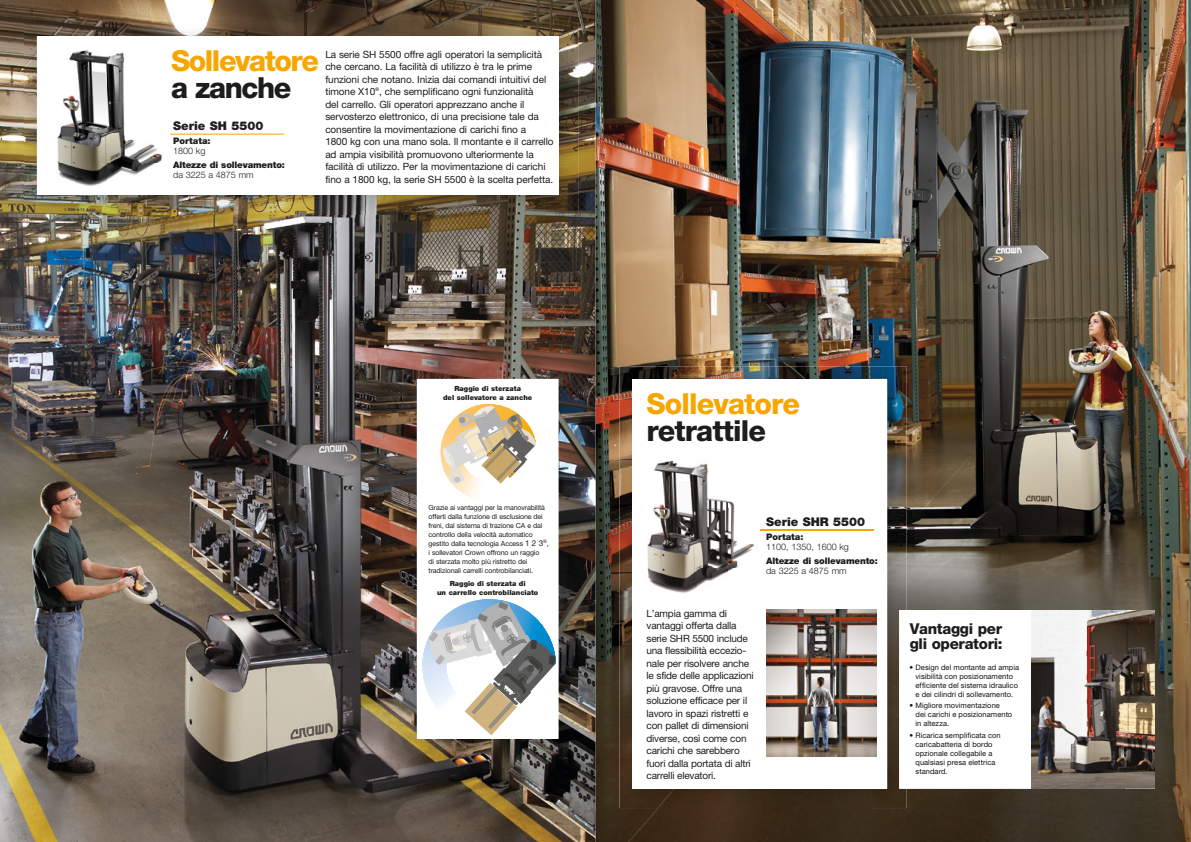
<style>
.page{position:relative;width:1191px;height:842px;background:#fff}
.page>*{position:absolute;margin:0;border:0;box-sizing:border-box;transform-origin:0 0}
.t1{font:800 29px "Helvetica Neue LT Std";letter-spacing:-.04em;color:#f7a600}
.t2{font:800 29px "Helvetica Neue LT Std";letter-spacing:-.03em;color:#1d1d1b}
.t3{font:800 15px/15px "Helvetica Neue LT Std";letter-spacing:-.02em;color:#1d1d1b}
.t4{font:900 12px "Helvetica Neue LT Std";color:#1d1d1b}
.t5{font:10px/12.5px "Helvetica Neue LT Std";letter-spacing:-.01em;color:#1d1d1b}
.t6{font:900 9px "Helvetica Neue LT Std";letter-spacing:-.015em;color:#1d1d1b}
.t7{font:300 9px "Helvetica Neue LT Std";color:#1d1d1b}
.t8{font:7.5px/9px "Helvetica Neue LT Std";letter-spacing:.005em;color:#12110d}
.t9{font:7px/9px "Helvetica Neue LT Std";letter-spacing:-.015em;color:#1d1d1b}
.t10{font:900 7px/9px "Helvetica Neue LT Std";color:#1d1d1b;text-align:center}
.s1{font-size:8px}
</style>
<div class="page">
<img style="left:0;top:0;width:1191px;height:842px">
<img style="left:24px;top:23px;width:554px;height:32px">
<img style="left:24px;top:55px;width:34px;height:159px">
<img style="left:544px;top:55px;width:34px;height:159px">
<img style="left:58px;top:195px;width:486px;height:19px">
<div style="left:37px;top:36px;width:521px;height:159px;background:#fff"></div>
<img style="left:57px;top:50px;width:105px;height:136px">
<hr style="left:170px;top:134px;width:114px;height:1px;background:#f7a600">
<div style="left:417px;top:379px;width:141px;height:359px;background:#fff"></div>
<svg style="left:440px;top:404px;width:96px;height:94px"></svg>
<svg style="left:415px;top:599px;width:147px;height:136px"></svg>
<img style="left:619px;top:366px;width:287px;height:34px">
<img style="left:619px;top:400px;width:36px;height:408px">
<img style="left:871px;top:400px;width:35px;height:408px">
<img style="left:655px;top:788px;width:216px;height:20px">
<div style="left:632px;top:379px;width:255px;height:409px;background:#fff"></div>
<hr style="left:760px;top:529px;width:114px;height:1px;background:#f7a600">
<img style="left:647px;top:460px;width:107px;height:133px">
<img style="left:766px;top:609px;width:110px;height:148px">
<svg style="left:899px;top:610px;width:132px;height:179px"></svg>
<img style="left:1031px;top:646px;width:93px;height:143px">
<img style="left:1031px;top:610px;width:124px;height:36px">
<img style="left:1124px;top:646px;width:31px;height:143px">
<h1 class="t1" style="left:171px;top:43px;width:149px">Sollevatore</h1>
<h1 class="t2" style="left:171px;top:70px;width:122px">a zanche</h1>
<p class="t5" style="left:325px;top:48px;width:230px">La serie SH 5500 offre agli operatori la semplicità che cercano. La facilità di utilizzo è tra le prime funzioni che notano. Inizia dai comandi intuitivi del timone X10<sup>®</sup>, che semplificano ogni funzionalità<br>del carrello. Gli operatori apprezzano anche il servosterzo elettronico, di una precisione tale da consentire la movimentazione di carichi fino a<br>1800 kg con una mano sola. Il montante e il carrello ad ampia visibilità promuovono ulteriormente la facilità di utilizzo. Per la movimentazione di carichi fino a 1800 kg, la serie SH 5500 è la scelta perfetta.</p>
<p class="t4" style="left:173px;top:119px;width:92px">Serie SH 5500</p>
<p class="t6" style="left:173px;top:136px;width:39px">Portata:</p>
<p class="t7" style="left:173px;top:146px;width:34px">1800 kg</p>
<p class="t6" style="left:173px;top:160px;width:113px">Altezze di sollevamento:</p>
<p class="t7" style="left:173px;top:170px;width:82px">da 3225 a 4875 mm</p>
<p class="t10" style="left:443px;top:384px;width:91px">Raggio di sterzata<br>del sollevatore a zanche</p>
<p class="t9" style="left:428px;top:503px;width:122px">Grazie ai vantaggi per la manovrabilità offerti dalla funzione di esclusione dei freni, dal sistema di trazione CA e dal controllo della velocità automatico gestito dalla tecnologia Access <span class="s1">1 2 3</span><sup>®</sup>, i sollevatori Crown offrono un raggio<br>di sterzata molto più ristretto dei tradizionali carrelli controbilanciati.</p>
<p class="t10" style="left:437px;top:579px;width:103px">Raggio di sterzata di<br>un carrello controbilanciato</p>
<h1 class="t1" style="left:646px;top:386px;width:155px">Sollevatore</h1>
<h1 class="t2" style="left:646px;top:413px;width:121px">retrattile</h1>
<p class="t4" style="left:766px;top:515px;width:101px">Serie SHR 5500</p>
<p class="t6" style="left:766px;top:531px;width:39px">Portata:</p>
<p class="t7" style="left:766px;top:541px;width:84px">1100, 1350, 1600 kg</p>
<p class="t6" style="left:766px;top:555px;width:113px">Altezze di sollevamento:</p>
<p class="t7" style="left:766px;top:565px;width:82px">da 3225 a 4875 mm</p>
<p class="t5" style="left:646px;top:607px;width:109px">L’ampia gamma di vantaggi offerta dalla serie SHR 5500 include una flessibilità eccezio&shy;nale per risolvere anche le sfide delle applicazioni più gravose. Offre una soluzione efficace per il lavoro in spazi ristretti e con pallet di dimensioni diverse, così come con carichi che sarebbero fuori dalla portata di altri carrelli elevatori.</p>
<h2 class="t3" style="left:909px;top:621px;width:94px">Vantaggi per gli operatori:</h2>
<p class="t8" style="left:915px;top:662px;width:105px;text-indent:-6px">• Design del montante ad ampia visibilità con posizionamento efficiente del sistema idraulico e dei cilindri di sollevamento.</p>
<p class="t8" style="left:915px;top:701px;width:98px;text-indent:-6px">• Migliore movimentazione<br>dei carichi e posizionamento in altezza.</p>
<p class="t8" style="left:915px;top:731px;width:87px;text-indent:-6px">• Ricarica semplificata con caricabatteria di bordo opzionale collegabile a qualsiasi presa elettrica standard.</p>
</div>
